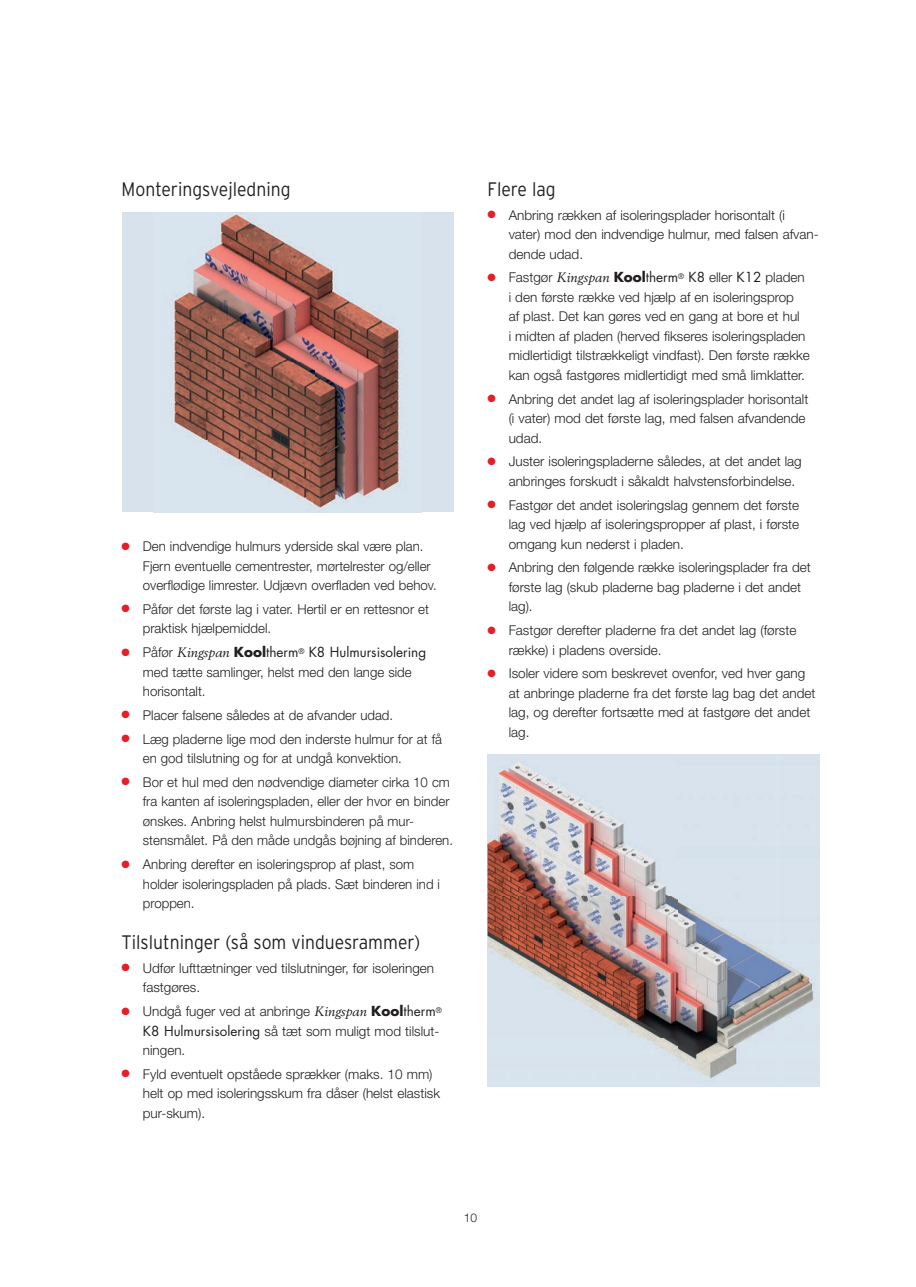
<style>
.page{position:relative;width:916px;height:1287px;background:#fff}
.page>*{position:absolute;margin:0;border:0;box-sizing:border-box;transform-origin:0 0}
.t1{font:300 19.5px "Interstate";color:#231f20;scale:.9 1}
.t2{font:300 13.5px/19.5px "Helvetica Neue LT Std";color:#231f20}
.t3{font:13.5px "Futura Std";color:#231f20}
.t4{font:300 12px "Helvetica Neue LT Std";color:#231f20}
.s1{color:#e41f25}
.s2{font-family:"Helvetica Neue LT Std";font-weight:300}
.s3{font-family:"Berling LT Std";font-style:italic}
.s4{font-weight:700}
.s5{font-family:"Berling LT Std";font-weight:400;font-style:italic}
.s6{font-family:"Futura Std";font-weight:700}
.s7{font-family:"Futura Std";font-weight:400}
</style>
<div class="page">
<div style="left:122px;top:212px;width:331px;height:300px;background:#d7e2ed"></div>
<img style="left:172px;top:214px;width:228px;height:294px">
<img style="left:487px;top:755px;width:332px;height:331px">
<h1 class="t1" style="left:122px;top:182px;width:189px">Monteringsvejledning</h1>
<p class="t2" style="left:143px;top:538px;width:295px;text-indent:-21px"><span class="s1">●</span> Den indvendige hulmurs yderside skal være plan.<br>Fjern eventuelle cementrester, mørtelrester og/eller overflødige limrester. Udjævn overfladen ved behov.</p>
<p class="t2" style="left:143px;top:601px;width:288px;text-indent:-21px"><span class="s1">●</span> Påfør det første lag i vater. Hertil er en rettesnor et praktisk hjælpemiddel.</p>
<p class="t3" style="left:122px;top:646px;width:306px"><span class="s1">●</span> <span class="s2">Påfør</span> <span class="s3">Kingspan</span> <span class="s4">Kool</span>therm<sup>®</sup> K8 Hulmursisolering</p>
<p class="t2" style="left:143px;top:663px;width:270px">med tætte samlinger, helst med den lange side horisontalt.</p>
<p class="t2" style="left:122px;top:707px;width:273px"><span class="s1">●</span> Placer falsene således at de afvander udad.</p>
<p class="t2" style="left:143px;top:730px;width:301px;text-indent:-21px"><span class="s1">●</span> Læg pladerne lige mod den inderste hulmur for at få en god tilslutning og for at undgå konvektion.</p>
<p class="t2" style="left:143px;top:774px;width:312px;text-indent:-21px"><span class="s1">●</span> Bor et hul med den nødvendige diameter cirka 10 cm fra kanten af isoleringspladen, eller der hvor en binder ønskes. Anbring helst hulmursbinderen på mur&shy;stensmålet. På den måde undgås bøjning af binderen.</p>
<p class="t2" style="left:143px;top:856px;width:299px;text-indent:-21px"><span class="s1">●</span> Anbring derefter en isoleringsprop af plast, som holder isoleringspladen på plads. Sæt binderen ind i proppen.</p>
<h1 class="t1" style="left:122px;top:935px;width:333px">Tilslutninger (så som vinduesrammer)</h1>
<p class="t2" style="left:143px;top:960px;width:293px;text-indent:-21px"><span class="s1">●</span> Udfør lufttætninger ved tilslutninger, før isoleringen fastgøres.</p>
<p class="t2" style="left:143px;top:1003px;width:300px;text-indent:-21px"><span class="s1">●</span> Undgå fuger ved at anbringe <span class="s5">Kingspan</span> <span class="s6">Kool</span><span class="s7">therm</span><sup>®<br></sup><span class="s7">K8 Hulmursisolering</span> så tæt som muligt mod tilslut&shy;ningen.</p>
<p class="t2" style="left:143px;top:1066px;width:299px;text-indent:-21px"><span class="s1">●</span> Fyld eventuelt opståede sprækker (maks. 10 mm) helt op med isoleringsskum fra dåser (helst elastisk pur-skum).</p>
<h1 class="t1" style="left:487px;top:182px;width:77px">Flere lag</h1>
<p class="t2" style="left:509px;top:206px;width:311px;text-indent:-21px"><span class="s1">●</span> Anbring rækken af isoleringsplader horisontalt (i vater) mod den indvendige hulmur, med falsen afvan&shy;dende udad.</p>
<p class="t2" style="left:509px;top:269px;width:303px;text-indent:-21px"><span class="s1">●</span> Fastgør <span class="s5">Kingspan</span> <span class="s6">Kool</span><span class="s7">therm</span><sup>®</sup> <span class="s7">K8</span> eller <span class="s7">K12</span> pladen i den første række ved hjælp af en isoleringsprop<br>af plast. Det kan gøres ved en gang at bore et hul<br>i midten af pladen (herved fikseres isoleringspladen midlertidigt tilstrækkeligt vindfast). Den første række kan også fastgøres midlertidigt med små limklatter.</p>
<p class="t2" style="left:509px;top:390px;width:301px;text-indent:-21px"><span class="s1">●</span> Anbring det andet lag af isoleringsplader horisontalt (i vater) mod det første lag, med falsen afvandende udad.</p>
<p class="t2" style="left:509px;top:453px;width:295px;text-indent:-21px"><span class="s1">●</span> Juster isoleringspladerne således, at det andet lag anbringes forskudt i såkaldt halvstensforbindelse.</p>
<p class="t2" style="left:509px;top:496px;width:292px;text-align:justify;text-indent:-21px"><span class="s1">●</span> Fastgør det andet isoleringslag gennem det første lag ved hjælp af isoleringspropper af plast, i første omgang kun nederst i pladen.</p>
<p class="t2" style="left:509px;top:559px;width:304px;text-indent:-21px"><span class="s1">●</span> Anbring den følgende række isoleringsplader fra det første lag (skub pladerne bag pladerne i det andet lag).</p>
<p class="t2" style="left:509px;top:622px;width:289px;text-indent:-21px"><span class="s1">●</span> Fastgør derefter pladerne fra det andet lag (første række) i pladens overside.</p>
<p class="t2" style="left:509px;top:665px;width:308px;text-indent:-21px"><span class="s1">●</span> Isoler videre som beskrevet ovenfor, ved hver gang at anbringe pladerne fra det første lag bag det andet lag, og derefter fortsætte med at fastgøre det andet lag.</p>
<p class="t4" style="left:464px;top:1213px;width:15px">10</p>
</div>
